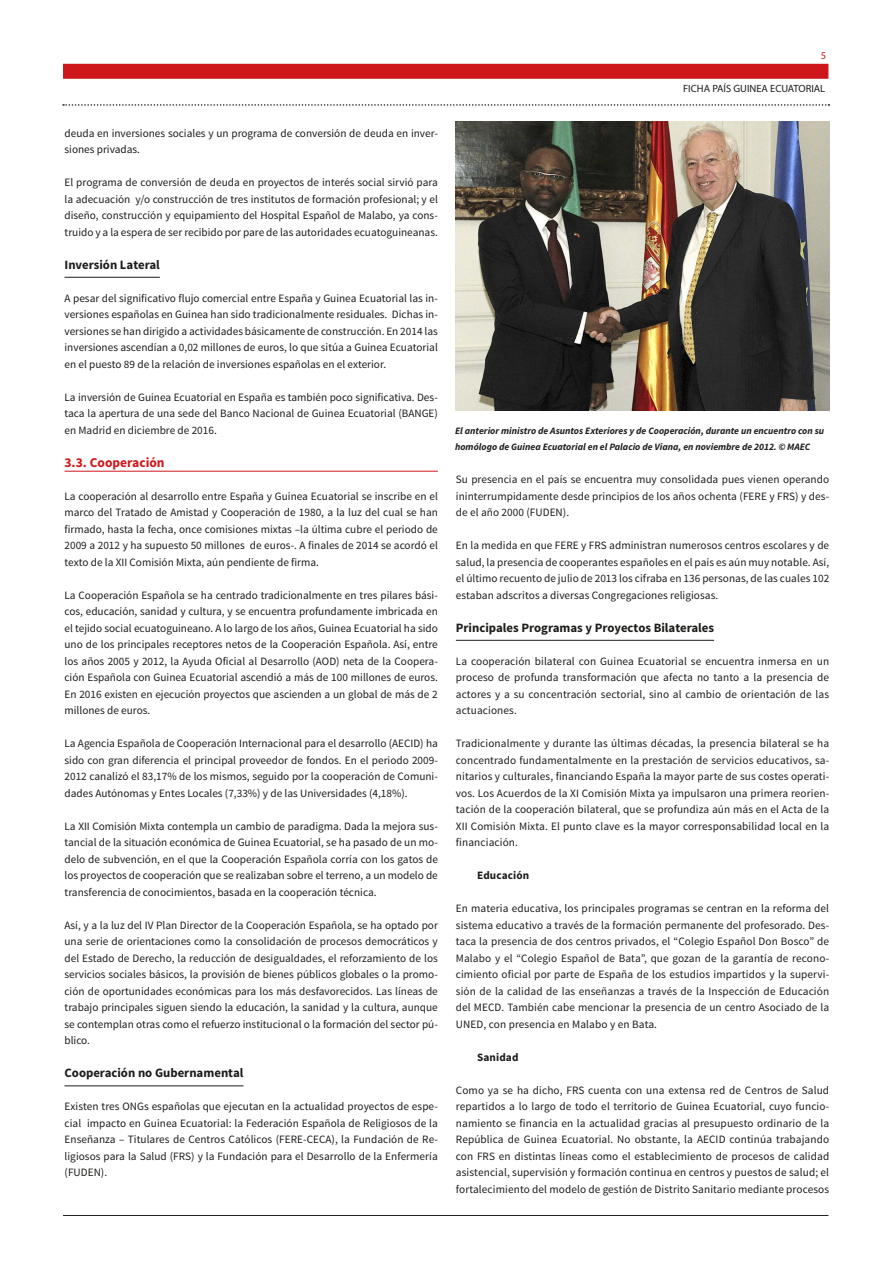
<style>
.page{position:relative;width:893px;height:1263px;background:#fff}
.page>*{position:absolute;margin:0;border:0;box-sizing:border-box;transform-origin:0 0}
.TITULO_2º_NIVEL{font:700 13.5px "Source Sans Pro";color:#cd171a}
.TITULO_3º_NIVEL{font:700 12.75px "Source Sans Pro";color:#1d1d1b}
.TEXTO_NORMAL{font:11.25px/16.5px "Source Sans Pro";color:#1d1d1b;text-align:justify}
.TEXTO_NORMAL-2{font:700 11.25px "Source Sans Pro";letter-spacing:.01em;color:#1d1d1b}
.t1{font:10.5px "Myriad Pro";color:#1d1d1b}
.t2{font:10.5px "Myriad Pro";color:#cd171a}
.TEXTO_PIE_DE_FOTO{font:italic 700 9.75px/16.5px "Source Sans Pro";color:#1d1d1b}
</style>
<div class="page">
<div style="left:63px;top:64px;width:765px;height:15px;background:#cd171a"></div>
<hr style="left:63px;top:1215px;width:765px;height:1px;background:#1d1d1b">
<svg style="left:63px;top:104px;width:766px;height:2px"></svg>
<hr style="left:65px;top:277px;width:95px;height:1px;background:#1d1d1b">
<hr style="left:65px;top:471px;width:373px;height:1px;background:#cd171a">
<hr style="left:65px;top:1085px;width:178px;height:1px;background:#1d1d1b">
<hr style="left:456px;top:640px;width:258px;height:1px;background:#1d1d1b">
<img style="left:455px;top:122px;width:374px;height:288px">
<p class="TEXTO_NORMAL" style="left:65px;top:125px;width:375px">deuda en inversiones sociales y un programa de conversión de deuda en inver&shy;siones privadas.</p>
<p class="TEXTO_NORMAL" style="left:65px;top:174px;width:375px">El programa de conversión de deuda en proyectos de interés social sirvió para la adecuación y/o construcción de tres institutos de formación profesional; y el diseño, construcción y equipamiento del Hospital Español de Malabo, ya cons&shy;truido y a la espera de ser recibido por pare de las autoridades ecuatoguineanas.</p>
<p class="TITULO_3º_NIVEL" style="left:65px;top:256px;width:97px">Inversión Lateral</p>
<p class="TEXTO_NORMAL" style="left:65px;top:290px;width:375px">A pesar del significativo flujo comercial entre España y Guinea Ecuatorial las in&shy;versiones españolas en Guinea han sido tradicionalmente residuales. Dichas in&shy;versiones se han dirigido a actividades básicamente de construcción. En 2014 las inversiones ascendían a 0,02 millones de euros, lo que sitúa a Guinea Ecuatorial en el puesto 89 de la relación de inversiones españolas en el exterior.</p>
<p class="TEXTO_NORMAL" style="left:65px;top:389px;width:375px">La inversión de Guinea Ecuatorial en España es también poco significativa. Des&shy;taca la apertura de una sede del Banco Nacional de Guinea Ecuatorial (BANGE) en Madrid en diciembre de 2016.</p>
<p class="TITULO_2º_NIVEL" style="left:65px;top:453px;width:102px">3.3. Cooperación</p>
<p class="TEXTO_NORMAL" style="left:65px;top:488px;width:375px">La cooperación al desarrollo entre España y Guinea Ecuatorial se inscribe en el marco del Tratado de Amistad y Cooperación de 1980, a la luz del cual se han firmado, hasta la fecha, once comisiones mixtas –la última cubre el periodo de 2009 a 2012 y ha supuesto 50 millones de euros-. A finales de 2014 se acordó el texto de la XII Comisión Mixta, aún pendiente de firma.</p>
<p class="TEXTO_NORMAL" style="left:65px;top:587px;width:375px">La Cooperación Española se ha centrado tradicionalmente en tres pilares bási&shy;cos, educación, sanidad y cultura, y se encuentra profundamente imbricada en el tejido social ecuatoguineano. A lo largo de los años, Guinea Ecuatorial ha sido uno de los principales receptores netos de la Cooperación Española. Así, entre los años 2005 y 2012, la Ayuda Oficial al Desarrollo (AOD) neta de la Coopera&shy;ción Española con Guinea Ecuatorial ascendió a más de 100 millones de euros.<br>En 2016 existen en ejecución proyectos que ascienden a un global de más de 2 millones de euros.</p>
<p class="TEXTO_NORMAL" style="left:65px;top:735px;width:375px">La Agencia Española de Cooperación Internacional para el desarrollo (AECID) ha sido con gran diferencia el principal proveedor de fondos. En el periodo 2009- 2012 canalizó el 83,17% de los mismos, seguido por la cooperación de Comuni&shy;dades Autónomas y Entes Locales (7,33%) y de las Universidades (4,18%).</p>
<p class="TEXTO_NORMAL" style="left:65px;top:818px;width:375px">La XII Comisión Mixta contempla un cambio de paradigma. Dada la mejora sus&shy;tancial de la situación económica de Guinea Ecuatorial, se ha pasado de un mo&shy;delo de subvención, en el que la Cooperación Española corría con los gatos de los proyectos de cooperación que se realizaban sobre el terreno, a un modelo de transferencia de conocimientos, basada en la cooperación técnica.</p>
<p class="TEXTO_NORMAL" style="left:65px;top:917px;width:375px">Así, y a la luz del IV Plan Director de la Cooperación Española, se ha optado por una serie de orientaciones como la consolidación de procesos democráticos y del Estado de Derecho, la reducción de desigualdades, el reforzamiento de los servicios sociales básicos, la provisión de bienes públicos globales o la promo&shy;ción de oportunidades económicas para los más desfavorecidos. Las líneas de trabajo principales siguen siendo la educación, la sanidad y la cultura, aunque se contemplan otras como el refuerzo institucional o la formación del sector pú&shy;blico.</p>
<p class="TITULO_3º_NIVEL" style="left:65px;top:1065px;width:180px">Cooperación no Gubernamental</p>
<p class="TEXTO_NORMAL" style="left:65px;top:1098px;width:375px">Existen tres ONGs españolas que ejecutan en la actualidad proyectos de espe&shy;cial impacto en Guinea Ecuatorial: la Federación Española de Religiosos de la Enseñanza – Titulares de Centros Católicos (FERE-CECA), la Fundación de Re&shy;ligiosos para la Salud (FRS) y la Fundación para el Desarrollo de la Enfermería (FUDEN).</p>
<p class="t2" style="left:821px;top:49px;width:7px">5</p>
<p class="t1" style="left:683px;top:82px;width:144px">FICHA PAÍS GUINEA ECUATORIAL</p>
<p class="TEXTO_PIE_DE_FOTO" style="left:455px;top:422px;width:371px">El anterior ministro de Asuntos Exteriores y de Cooperación, durante un encuentro con su homólogo de Guinea Ecuatorial en el Palacio de Viana, en noviembre de 2012. © MAEC</p>
<p class="TEXTO_NORMAL" style="left:456px;top:471px;width:375px">Su presencia en el país se encuentra muy consolidada pues vienen operando ininterrumpidamente desde principios de los años ochenta (FERE y FRS) y des&shy;de el año 2000 (FUDEN).</p>
<p class="TEXTO_NORMAL" style="left:456px;top:537px;width:375px">En la medida en que FERE y FRS administran numerosos centros escolares y de salud, la presencia de cooperantes españoles en el país es aún muy notable. Así, el último recuento de julio de 2013 los cifraba en 136 personas, de las cuales 102 estaban adscritos a diversas Congregaciones religiosas.</p>
<p class="TITULO_3º_NIVEL" style="left:456px;top:619px;width:260px">Principales Programas y Proyectos Bilaterales</p>
<p class="TEXTO_NORMAL" style="left:456px;top:653px;width:375px">La cooperación bilateral con Guinea Ecuatorial se encuentra inmersa en un proceso de profunda transformación que afecta no tanto a la presencia de actores y a su concentración sectorial, sino al cambio de orientación de las actuaciones.</p>
<p class="TEXTO_NORMAL" style="left:456px;top:735px;width:375px">Tradicionalmente y durante las últimas décadas, la presencia bilateral se ha concentrado fundamentalmente en la prestación de servicios educativos, sa&shy;nitarios y culturales, financiando España la mayor parte de sus costes operati&shy;vos. Los Acuerdos de la XI Comisión Mixta ya impulsaron una primera reorien&shy;tación de la cooperación bilateral, que se profundiza aún más en el Acta de la XII Comisión Mixta. El punto clave es la mayor corresponsabilidad local en la financiación.</p>
<p class="TEXTO_NORMAL-2" style="left:477px;top:868px;width:54px">Educación</p>
<p class="TEXTO_NORMAL" style="left:456px;top:900px;width:375px">En materia educativa, los principales programas se centran en la reforma del sistema educativo a través de la formación permanente del profesorado. Des&shy;taca la presencia de dos centros privados, el “Colegio Español Don Bosco” de Malabo y el “Colegio Español de Bata”, que gozan de la garantía de recono&shy;cimiento oficial por parte de España de los estudios impartidos y la supervi&shy;sión de la calidad de las enseñanzas a través de la Inspección de Educación del MECD. También cabe mencionar la presencia de un centro Asociado de la UNED, con presencia en Malabo y en Bata.</p>
<p class="TEXTO_NORMAL-2" style="left:477px;top:1050px;width:43px">Sanidad</p>
<p class="TEXTO_NORMAL" style="left:456px;top:1082px;width:375px">Como ya se ha dicho, FRS cuenta con una extensa red de Centros de Salud repartidos a lo largo de todo el territorio de Guinea Ecuatorial, cuyo funcio&shy;namiento se financia en la actualidad gracias al presupuesto ordinario de la República de Guinea Ecuatorial. No obstante, la AECID continúa trabajando con FRS en distintas líneas como el establecimiento de procesos de calidad asistencial, supervisión y formación continua en centros y puestos de salud; el fortalecimiento del modelo de gestión de Distrito Sanitario mediante procesos</p>
</div>
